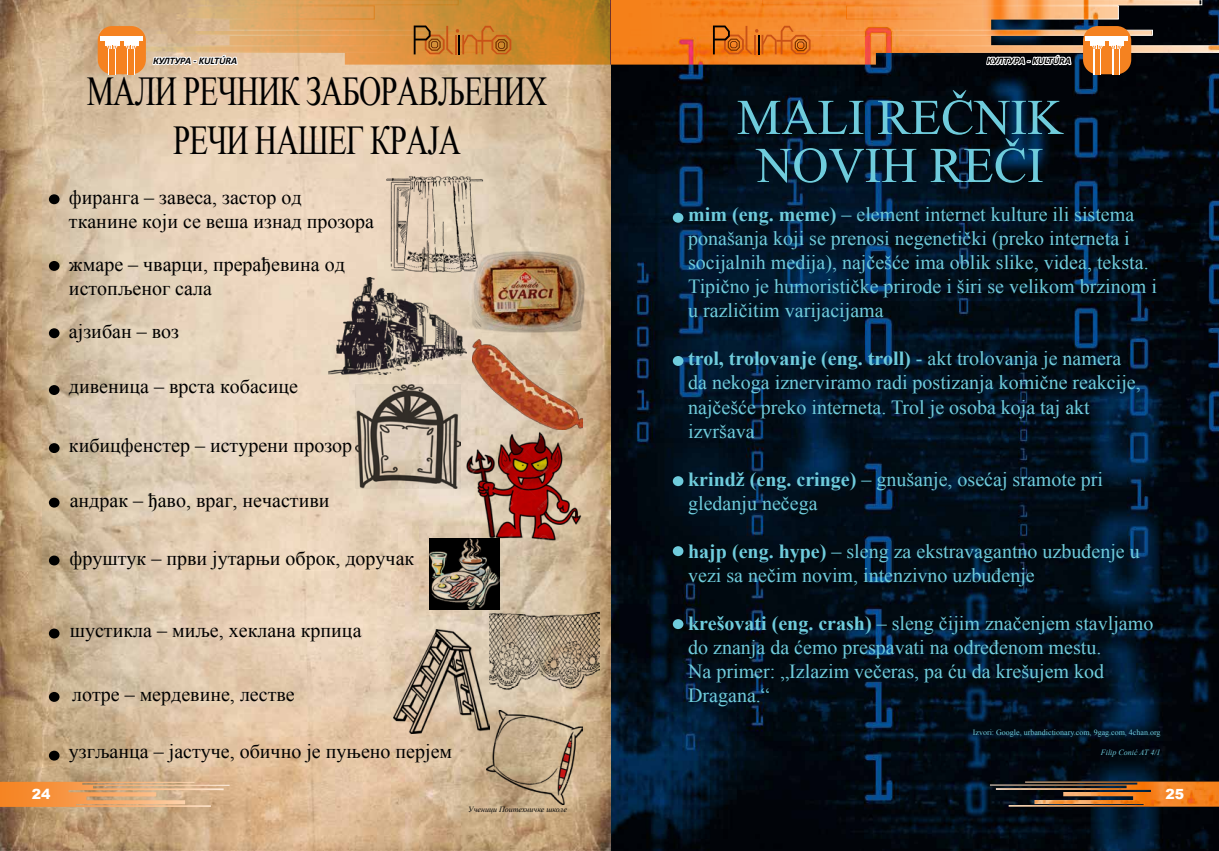
<style>
.page{position:relative;width:1219px;height:851px;background:#fff}
.page>*{position:absolute;margin:0;border:0;box-sizing:border-box;transform-origin:0 0}
.t1{font:50px/48px "Times New Roman";color:#6fccdc;text-align:center}
.t2{font:41px/49.2px "Times New Roman";letter-spacing:-.025em;color:#000;text-align:center;scale:.75 1}
.t3{font:20px/24px "Times New Roman";color:#6fccdc}
.t4{font:20px/24px "Times New Roman";color:#000}
.t5{font:900 14px "Arial";color:#fff}
.t6{font:italic 700 10px "Calibri";color:#000}
.t7{font:8px "Times New Roman";color:#6fccdc}
.t8{font:italic 8px "Times New Roman";color:#000}
.t9{font:italic 8px "Times New Roman";color:#6fccdc}
.s1{font-weight:700}
</style>
<div class="page">
<img style="left:0;top:87px;width:1219px;height:763px">
<svg style="left:990px;top:781px;width:229px;height:25px;background:#91592a"></svg>
<svg style="left:0;top:781px;width:230px;height:25px;background:#e5a368"></svg>
<img style="left:459px;top:226px;width:137px;height:127px">
<img style="left:462px;top:424px;width:125px;height:124px">
<img style="left:430px;top:538px;width:70px;height:71px">
<img style="left:486px;top:710px;width:97px;height:94px">
<img style="left:356px;top:384px;width:104px;height:104px">
<img style="left:472px;top:339px;width:111px;height:90px">
<img style="left:393px;top:629px;width:96px;height:104px">
<img style="left:489px;top:609px;width:111px;height:81px">
<img style="left:329px;top:277px;width:137px;height:97px">
<img style="left:387px;top:176px;width:97px;height:97px">
<div style="left:49px;top:194px;width:11px;height:10px;background:#000;border-radius:50%"></div>
<div style="left:49px;top:261px;width:11px;height:10px;background:#000;border-radius:50%"></div>
<div style="left:49px;top:328px;width:11px;height:10px;background:#000;border-radius:50%"></div>
<div style="left:49px;top:385px;width:11px;height:10px;background:#000;border-radius:50%"></div>
<div style="left:49px;top:443px;width:11px;height:10px;background:#000;border-radius:50%"></div>
<div style="left:49px;top:497px;width:11px;height:10px;background:#000;border-radius:50%"></div>
<div style="left:49px;top:555px;width:11px;height:10px;background:#000;border-radius:50%"></div>
<div style="left:49px;top:628px;width:11px;height:10px;background:#000;border-radius:50%"></div>
<div style="left:49px;top:691px;width:11px;height:10px;background:#000;border-radius:50%"></div>
<div style="left:49px;top:750px;width:11px;height:10px;background:#000;border-radius:50%"></div>
<svg style="left:0;top:0;width:1219px;height:87px;background:#b2804e"></svg>
<div style="left:673px;top:213px;width:10px;height:10px;background:#6fccdc;border-radius:50%"></div>
<div style="left:673px;top:356px;width:10px;height:10px;background:#6fccdc;border-radius:50%"></div>
<div style="left:673px;top:476px;width:10px;height:10px;background:#6fccdc;border-radius:50%"></div>
<div style="left:673px;top:546px;width:10px;height:10px;background:#6fccdc;border-radius:50%"></div>
<div style="left:673px;top:619px;width:10px;height:10px;background:#6fccdc;border-radius:50%"></div>
<p class="t6" style="left:153px;top:54px;width:86px">КУЛТУРА - KULTÚRA</p>
<p class="t6" style="left:987px;top:54px;width:86px">КУЛТУРА - KULTÚRA</p>
<h2 class="t2" style="left:87px;top:65px;width:616px">МАЛИ РЕЧНИК ЗАБОРАВЉЕНИХ<br>РЕЧИ НАШЕГ КРАЈА</h2>
<p class="t4" style="left:69px;top:184px;width:307px">фиранга – завеса, застор од тканине који се веша изнад прозора</p>
<p class="t4" style="left:69px;top:251px;width:277px">жмаре – чварци, прерађевина од истопљеног сала</p>
<p class="t4" style="left:69px;top:318px;width:112px">ајзибан – воз</p>
<p class="t4" style="left:69px;top:373px;width:231px">дивеница – врста кобасице</p>
<p class="t4" style="left:69px;top:433px;width:285px">кибицфенстер – истурени прозор</p>
<p class="t4" style="left:70px;top:488px;width:261px">андрак – ђаво, враг, нечастиви</p>
<p class="t4" style="left:70px;top:545px;width:346px">фруштук – први јутарњи оброк, доручак</p>
<p class="t4" style="left:70px;top:617px;width:293px">шустикла – миље, хеклана крпица</p>
<p class="t4" style="left:72px;top:682px;width:224px">лотре – мердевине, лестве</p>
<p class="t4" style="left:69px;top:738px;width:385px">узгљанца – јастуче, обично је пуњено перјем</p>
<h1 class="t1" style="left:737px;top:92px;width:328px">MALI REČNIK<br>NOVIH REČI</h1>
<p class="t3" style="left:688px;top:202px;width:470px"><span class="s1">mim (eng. meme)</span> – element internet kulture ili sistema ponašanja koji se prenosi negenetički (preko interneta i socijalnih medija), najčešće ima oblik slike, videa, teksta.<br>Tipično je humorističke prirode i širi se velikom brzinom i u različitim varijacijama</p>
<p class="t3" style="left:688px;top:346px;width:454px"><span class="s1">trol, trolovanje (eng. troll)</span> - akt trolovanja je namera da nekoga iznerviramo radi postizanja komične reakcije, najčešće preko interneta. Trol je osoba koja taj akt izvršava</p>
<p class="t3" style="left:688px;top:466px;width:416px"><span class="s1">krindž (eng. cringe)</span> – gnušanje, osećaj sramote pri gledanju nečega</p>
<p class="t3" style="left:688px;top:538px;width:453px"><span class="s1">hajp (eng. hype)</span> – sleng za ekstravagantno uzbuđenje u vezi sa nečim novim, intenzivno uzbuđenje</p>
<p class="t3" style="left:688px;top:610px;width:467px"><span class="s1">krešovati (eng. crash)</span> – sleng čijim značenjem stavljamo do znanja da ćemo prespavati na određenom mestu.<br>Na primer: „Izlazim večeras, pa ću da krešujem kod Dragana.“</p>
<p class="t7" style="left:973px;top:727px;width:189px">Izvori: Google, urbandictionary.com, 9gag.com, 4chan.org</p>
<p class="t9" style="left:1101px;top:746px;width:61px">Filip Conić AT 4/1</p>
<p class="t5" style="left:32px;top:783px;width:20px">24</p>
<p class="t5" style="left:1165px;top:783px;width:20px">25</p>
<p class="t8" style="left:468px;top:804px;width:100px">Ученици Поитехничке школе</p>
</div>
